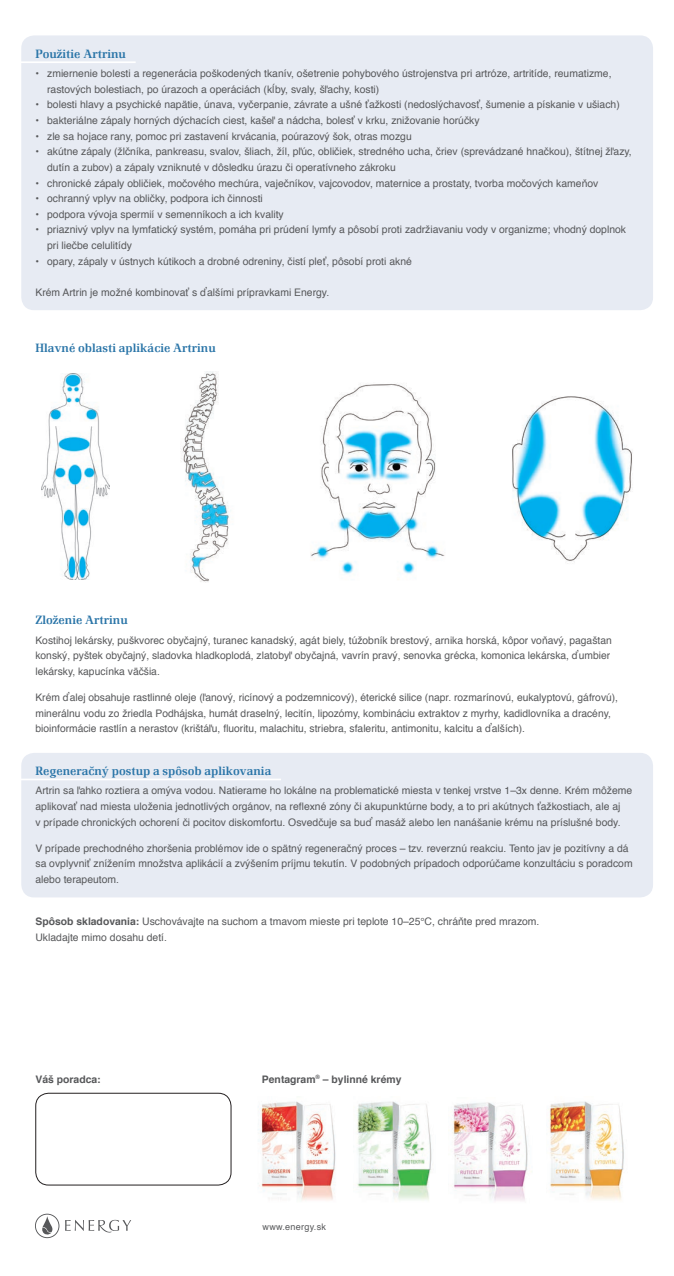
<style>
.page{position:relative;width:674px;height:1276px;background:#fff}
.page>*{position:absolute;margin:0;border:0;box-sizing:border-box;transform-origin:0 0}
.nadpisy_vironal{font:500 12.5px "Renault TCE";color:#2a75a8}
.text_produkt_letaku{font:10.38px/15.6px "Helvetica";color:#57585a}
.PL_text{font:700 10.38px "Helvetica";color:#57585a}
.t1{font:9px "Helvetica";letter-spacing:.03em;color:#57585a}
.s1{font-weight:700}
</style>
<div class="page">
<div style="left:21px;top:753px;width:631px;height:144px;background:#e7ebf3;border-radius:13px"></div>
<hr style="left:10px;top:778px;width:271px;height:2px;background:#fff">
<img style="left:357px;top:1101px;width:75px;height:100px">
<img style="left:549px;top:1101px;width:75px;height:99px">
<img style="left:258px;top:1101px;width:78px;height:100px">
<img style="left:452px;top:1102px;width:76px;height:99px">
<div style="left:35px;top:1093px;width:196px;height:92px;border:1px solid #231f20;border-radius:13px"></div>
<svg style="left:35px;top:1213px;width:24px;height:25px"></svg>
<svg style="left:65px;top:1219px;width:66px;height:13px"></svg>
<img style="left:512px;top:396px;width:120px;height:165px">
<img style="left:310px;top:384px;width:135px;height:190px">
<img style="left:181px;top:371px;width:50px;height:212px">
<img style="left:42px;top:374px;width:68px;height:205px">
<div style="left:21px;top:35px;width:631px;height:275px;background:#e7ebf3;border-radius:13px"></div>
<hr style="left:10px;top:61px;width:126px;height:2px;background:#fff">
<p class="nadpisy_vironal" style="left:35px;top:47px;width:92px">Použitie Artrinu</p>
<p class="text_produkt_letaku" style="left:47px;top:66px;width:565px;text-indent:-12px">• zmiernenie bolesti a regenerácia poškodených tkanív, ošetrenie pohybového ústrojenstva pri artróze, artritíde, reumatizme, rastových bolestiach, po úrazoch a operáciách (kĺby, svaly, šľachy, kosti)</p>
<p class="text_produkt_letaku" style="left:35px;top:97px;width:585px">• bolesti hlavy a psychické napätie, únava, vyčerpanie, závrate a ušné ťažkosti (nedoslýchavosť, šumenie a pískanie v ušiach)</p>
<p class="text_produkt_letaku" style="left:35px;top:113px;width:445px">• bakteriálne zápaly horných dýchacích ciest, kašeľ a nádcha, bolesť v krku, znižovanie horúčky</p>
<p class="text_produkt_letaku" style="left:35px;top:129px;width:377px">• zle sa hojace rany, pomoc pri zastavení krvácania, poúrazový šok, otras mozgu</p>
<p class="text_produkt_letaku" style="left:47px;top:144px;width:586px;text-indent:-12px">• akútne zápaly (žlčníka, pankreasu, svalov, šliach, žíl, pľúc, obličiek, stredného ucha, čriev (sprevádzané hnačkou), štítnej žľazy, dutín a zubov) a zápaly vzniknuté v dôsledku úrazu či operatívneho zákroku</p>
<p class="text_produkt_letaku" style="left:35px;top:175px;width:564px">• chronické zápaly obličiek, močového mechúra, vaječníkov, vajcovodov, maternice a prostaty, tvorba močových kameňov</p>
<p class="text_produkt_letaku" style="left:35px;top:191px;width:229px">• ochranný vplyv na obličky, podpora ich činnosti</p>
<p class="text_produkt_letaku" style="left:35px;top:207px;width:250px">• podpora vývoja spermií v semenníkoch a ich kvality</p>
<p class="text_produkt_letaku" style="left:47px;top:222px;width:580px;text-indent:-12px">• priaznivý vplyv na lymfatický systém, pomáha pri prúdení lymfy a pôsobí proti zadržiavaniu vody v organizme; vhodný doplnok pri liečbe celulitídy</p>
<p class="text_produkt_letaku" style="left:35px;top:254px;width:378px">• opary, zápaly v ústnych kútikoch a drobné odreniny, čistí pleť, pôsobí proti akné</p>
<p class="text_produkt_letaku" style="left:35px;top:285px;width:295px">Krém Artrin je možné kombinovať s ďalšími prípravkami Energy.</p>
<p class="nadpisy_vironal" style="left:35px;top:341px;width:182px">Hlavné oblasti aplikácie Artrinu</p>
<p class="nadpisy_vironal" style="left:35px;top:613px;width:94px">Zloženie Artrinu</p>
<p class="text_produkt_letaku" style="left:35px;top:632px;width:577px">Kostihoj lekársky, puškvorec obyčajný, turanec kanadský, agát biely, túžobník brestový, arnika horská, kôpor voňavý, pagaštan konský, pyštek obyčajný, sladovka hladkoplodá, zlatobyľ obyčajná, vavrín pravý, senovka grécka, komonica lekárska, ďumbier lekársky, kapucínka väčšia.</p>
<p class="text_produkt_letaku" style="left:35px;top:690px;width:584px">Krém ďalej obsahuje rastlinné oleje (ľanový, ricínový a podzemnicový), éterické silice (napr. rozmarínovú, eukalyptovú, gáfrovú), minerálnu vodu zo žriedla Podhájska, humát draselný, lecitín, lipozómy, kombináciu extraktov z myrhy, kadidlovníka a dracény, bioinformácie rastlín a nerastov (krištáľu, fluoritu, malachitu, striebra, sfaleritu, antimonitu, kalcitu a ďalších).</p>
<p class="nadpisy_vironal" style="left:35px;top:764px;width:237px">Regeneračný postup a spôsob aplikovania</p>
<p class="text_produkt_letaku" style="left:35px;top:783px;width:598px">Artrin sa ľahko roztiera a omýva vodou. Natierame ho lokálne na problematické miesta v tenkej vrstve 1–3x denne. Krém môžeme aplikovať nad miesta uloženia jednotlivých orgánov, na reflexné zóny či akupunktúrne body, a to pri akútnych ťažkostiach, ale aj<br>v prípade chronických ochorení či pocitov diskomfortu. Osvedčuje sa buď masáž alebo len nanášanie krému na príslušné body.</p>
<p class="text_produkt_letaku" style="left:35px;top:840px;width:598px">V prípade prechodného zhoršenia problémov ide o spätný regeneračný proces – tzv. reverznú reakciu. Tento jav je pozitívny a dá sa ovplyvniť znížením množstva aplikácií a zvýšením príjmu tekutín. V podobných prípadoch odporúčame konzultáciu s poradcom alebo terapeutom.</p>
<p class="text_produkt_letaku" style="left:35px;top:914px;width:505px"><span class="s1">Spôsob skladovania:</span> Uschovávajte na suchom a tmavom mieste pri teplote 10–25°C, chráňte pred mrazom.<br>Ukladajte mimo dosahu detí.</p>
<p class="PL_text" style="left:35px;top:1070px;width:67px">Váš poradca:</p>
<p class="PL_text" style="left:262px;top:1070px;width:141px">Pentagram<sup>®</sup> – bylinné krémy</p>
<p class="t1" style="left:262px;top:1219px;width:65px">www.energy.sk</p>
</div>
